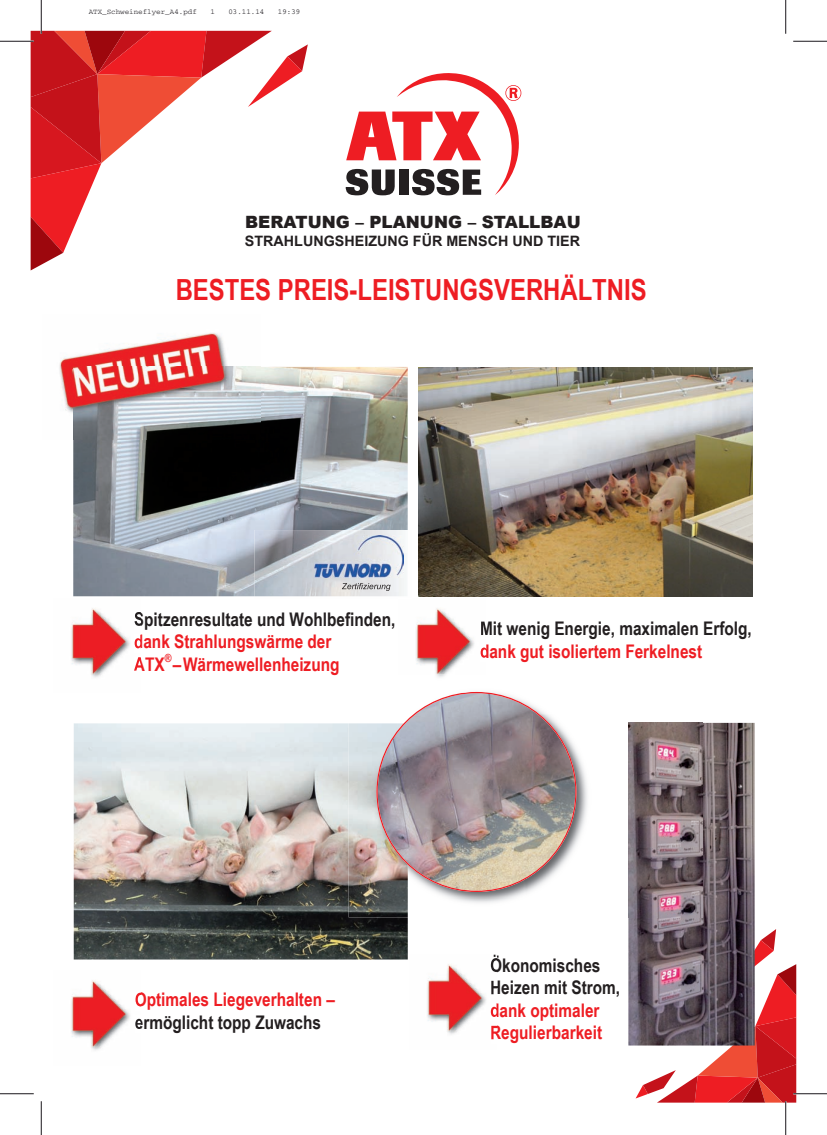
<style>
.page{position:relative;width:827px;height:1135px;background:#fff}
.page>*{position:absolute;margin:0;border:0;box-sizing:border-box;transform-origin:0 0}
.t1{font:700 29.12px "Arial Narrow";color:#ee1d23}
.t2{font:700 18.75px/22.5px "Arial Narrow";color:#ee1d23}
.t3{font:700 18.75px/22.5px "Arial Narrow";color:#231f20}
.t4{font:900 16.88px "Arial";color:#231f20}
.t5{font:700 14.38px "Arial";color:#231f20}
.t6{font:700 11.25px "Arial Narrow";color:#ee1d23}
.t7{font:7.5px "Courier";color:#1a171c}
</style>
<div class="page">
<svg style="left:346px;top:73px;width:175px;height:122px"></svg>
<svg style="left:31px;top:31px;width:277px;height:239px"></svg>
<svg style="left:635px;top:929px;width:161px;height:174px"></svg>
<img style="left:73px;top:367px;width:335px;height:229px">
<img style="left:254px;top:530px;width:154px;height:66px">
<img style="left:59px;top:333px;width:202px;height:80px">
<img style="left:73px;top:367px;width:188px;height:73px">
<img style="left:628px;top:723px;width:126px;height:322px">
<img style="left:419px;top:367px;width:334px;height:229px">
<img style="left:74px;top:723px;width:334px;height:236px">
<img style="left:526px;top:722px;width:132px;height:171px">
<img style="left:658px;top:722px;width:44px;height:1px">
<img style="left:628px;top:723px;width:74px;height:194px">
<img style="left:348px;top:723px;width:60px;height:194px">
<img style="left:376px;top:692px;width:200px;height:200px">
<img style="left:71px;top:608px;width:64px;height:70px">
<img style="left:135px;top:612px;width:6px;height:14px">
<img style="left:135px;top:634px;width:6px;height:15px">
<img style="left:134px;top:657px;width:7px;height:14px">
<img style="left:416px;top:608px;width:62px;height:84px">
<img style="left:481px;top:621px;width:4px;height:14px">
<img style="left:480px;top:647px;width:5px;height:11px">
<svg style="left:465px;top:692px;width:20px;height:1px"></svg>
<img style="left:71px;top:980px;width:70px;height:71px">
<img style="left:135px;top:993px;width:6px;height:17px">
<img style="left:135px;top:1015px;width:6px;height:18px">
<img style="left:427px;top:964px;width:70px;height:71px">
<img style="left:491px;top:955px;width:6px;height:17px">
<img style="left:491px;top:980px;width:6px;height:17px">
<img style="left:491px;top:1003px;width:6px;height:17px">
<img style="left:491px;top:1026px;width:6px;height:14px">
<img style="left:315px;top:536px;width:89px;height:41px">
<svg style="left:342px;top:583px;width:48px;height:8px"></svg>
<hr style="left:0;top:40px;width:34px;height:2px;background:#fff">
<hr style="left:40px;top:0;width:2px;height:34px;background:#fff">
<hr style="left:0;top:41px;width:34px;height:1px;background:#1a171c">
<hr style="left:793px;top:41px;width:34px;height:1px;background:#1a171c">
<hr style="left:0;top:1093px;width:34px;height:1px;background:#1a171c">
<hr style="left:793px;top:1093px;width:34px;height:1px;background:#1a171c">
<hr style="left:41px;top:0;width:1px;height:34px;background:#1a171c">
<hr style="left:41px;top:1101px;width:1px;height:34px;background:#1a171c">
<hr style="left:785px;top:0;width:1px;height:34px;background:#1a171c">
<hr style="left:785px;top:1101px;width:1px;height:34px;background:#1a171c">
<p class="t7" style="left:89px;top:8px;width:110px">ATX_Schweineflyer_A4.pdf</p>
<p class="t7" style="left:210px;top:8px;width:6px">1</p>
<p class="t7" style="left:228px;top:8px;width:38px">03.11.14</p>
<p class="t7" style="left:278px;top:8px;width:24px">19:39</p>
<p class="t4" style="left:245px;top:209px;width:337px">BERATUNG – PLANUNG – STALLBAU</p>
<p class="t5" style="left:245px;top:231px;width:337px">STRAHLUNGSHEIZUNG FÜR MENSCH UND TIER</p>
<h1 class="t1" style="left:176px;top:268px;width:472px">BESTES PREIS-LEISTUNGSVERHÄLTNIS</h1>
<p class="t3" style="left:134px;top:607px;width:263px">Spitzenresultate und Wohlbefinden,</p>
<p class="t2" style="left:134px;top:629px;width:207px">dank Strahlungswärme der<br>ATX –Wärmewellenheizung</p>
<p class="t6" style="left:165px;top:649px;width:8px">®</p>
<p class="t3" style="left:480px;top:616px;width:273px">Mit wenig Energie, maximalen Erfolg,</p>
<p class="t2" style="left:480px;top:639px;width:224px">dank gut isoliertem Ferkelnest</p>
<p class="t2" style="left:135px;top:987px;width:201px">Optimales Liegeverhalten –</p>
<p class="t3" style="left:135px;top:1010px;width:188px">ermöglicht topp Zuwachs</p>
<p class="t3" style="left:490px;top:953px;width:131px">Ökonomisches<br>Heizen mit Strom,</p>
<p class="t2" style="left:490px;top:998px;width:113px">dank optimaler<br>Regulierbarkeit</p>
</div>
